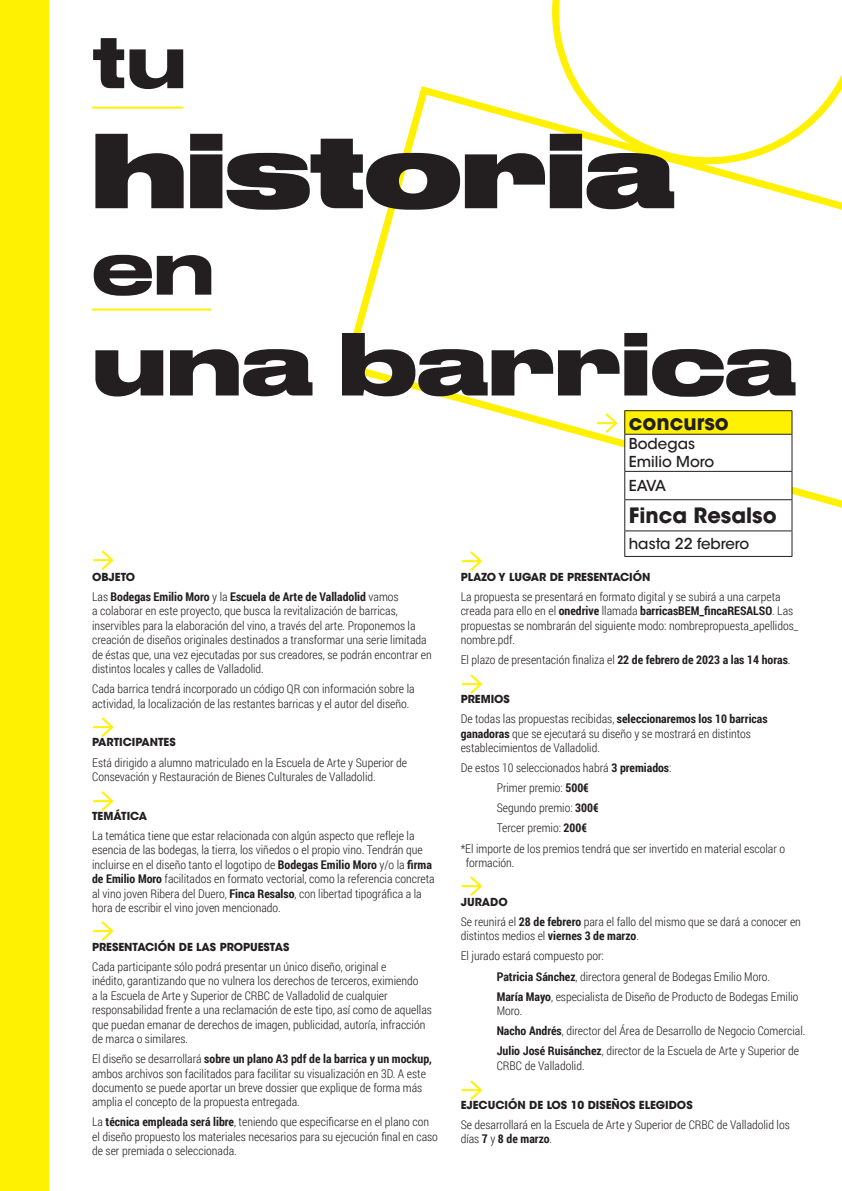
<style>
.page{position:relative;width:842px;height:1191px;background:#fff}
.page>*{position:absolute;margin:0;border:0;box-sizing:border-box;transform-origin:0 0}
.t1{font:800 100px "Druk Wide";color:#231f20}
.t2{font:700 84px "Druk Wide";color:#231f20}
.t3{font:500 expanded 72px "Druk";color:#231f20}
.t4{font:500 35px/74.2px "Minion Pro";color:#fff101}
.t5{font:700 21px "ITC Avant Garde Std";color:#231f20}
.t6{font:500 15px/18px "ITC Avant Garde Std";color:#231f20}
.t7{font:300 12px/14.4px "Roboto Condensed";color:#231f20}
.t8{font:700 11px "ITC Avant Garde Std";color:#231f20}
.s1{font-weight:700}
</style>
<div class="page">
<div style="left:0;top:0;width:48px;height:1191px;background:#fff101"></div>
<svg style="left:552px;top:0;width:290px;height:82px"></svg>
<svg style="left:343px;top:82px;width:499px;height:426px"></svg>
<hr style="left:92px;top:107px;width:91px;height:2px;background:#fff101">
<hr style="left:92px;top:308px;width:119px;height:2px;background:#fff101">
<hr style="left:624px;top:410px;width:168px;height:1px;background:#231f20">
<svg style="left:624px;top:411px;width:169px;height:145px"></svg>
<hr style="left:624px;top:556px;width:168px;height:1px;background:#231f20">
<h3 class="t3" style="left:92px;top:2px;width:96px">tu</h3>
<h1 class="t1" style="left:92px;top:88px;width:584px">historia</h1>
<h3 class="t3" style="left:92px;top:208px;width:124px">en</h3>
<h2 class="t2" style="left:92px;top:294px;width:705px">una barrica</h2>
<h3 class="t5" style="left:629px;top:409px;width:102px">concurso</h3>
<p class="t6" style="left:629px;top:435px;width:87px">Bodegas<br>Emilio Moro</p>
<p class="t6" style="left:629px;top:477px;width:39px">EAVA</p>
<h3 class="t5" style="left:629px;top:502px;width:149px">Finca Resalso</h3>
<p class="t6" style="left:629px;top:535px;width:122px">hasta 22 febrero</p>
<h3 class="t4" style="left:92px;top:521px;width:24px">→</h3>
<h3 class="t4" style="left:596px;top:383px;width:24px">→</h3>
<h3 class="t4" style="left:461px;top:522px;width:24px">→</h3>
<p class="t8" style="left:461px;top:570px;width:191px">PLAZO Y LUGAR DE PRESENTACIÓN</p>
<p class="t7" style="left:461px;top:589px;width:339px">La propuesta se presentará en formato digital y se subirá a una carpeta creada para ello en el <span class="s1">onedrive</span> llamada <span class="s1">barricasBEM_fincaRESALSO</span>. Las propuestas se nombrarán del siguiente modo: nombrepropuesta_apellidos_ nombre.pdf.</p>
<p class="t7" style="left:461px;top:652px;width:331px">El plazo de presentación finaliza el <span class="s1">22 de febrero de 2023 a las 14 horas</span>.</p>
<p class="t8" style="left:461px;top:692px;width:51px">PREMIOS</p>
<p class="t7" style="left:461px;top:711px;width:308px">De todas las propuestas recibidas, <span class="s1">seleccionaremos los 10 barricas ganadoras</span> que se ejecutará su diseño y se mostrará en distintos establecimientos de Valladolid.</p>
<p class="t7" style="left:461px;top:760px;width:212px">De estos 10 seleccionados habrá <span class="s1">3 premiados</span>:</p>
<p class="t7" style="left:497px;top:780px;width:94px">Primer premio: <span class="s1">500€</span></p>
<p class="t7" style="left:497px;top:800px;width:104px">Segundo premio: <span class="s1">300€</span></p>
<p class="t7" style="left:497px;top:820px;width:92px">Tercer premio: <span class="s1">200€</span></p>
<p class="t7" style="left:461px;top:840px;width:326px">*El importe de los premios tendrá que ser invertido en material escolar o</p>
<p class="t7" style="left:466px;top:855px;width:50px">formación.</p>
<p class="t8" style="left:461px;top:894px;width:49px">JURADO</p>
<p class="t7" style="left:461px;top:914px;width:342px">Se reunirá el <span class="s1">28 de febrero</span> para el fallo del mismo que se dará a conocer en distintos medios el <span class="s1">viernes 3 de marzo</span>.</p>
<p class="t7" style="left:497px;top:945px;width:303px;line-height:20.1px;text-indent:-36px">El jurado estará compuesto por:<br><span class="s1">Patricia Sánchez</span>, directora general de Bodegas Emilio Moro.<br><span class="s1">María Mayo</span>, especialista de Diseño de Producto de Bodegas Emilio</p>
<p class="t7" style="left:497px;top:1000px;width:310px;line-height:20.1px">Moro.<br><span class="s1">Nacho Andrés</span>, director del Área de Desarrollo de Negocio Comercial.<br><span class="s1">Julio José Ruisánchez</span>, director de la Escuela de Arte y Superior de</p>
<p class="t7" style="left:497px;top:1057px;width:89px">CRBC de Valladolid.</p>
<p class="t8" style="left:461px;top:1097px;width:233px">EJECUCIÓN DE LOS 10 DISEÑOS ELEGIDOS</p>
<p class="t7" style="left:461px;top:1116px;width:331px">Se desarrollará en la Escuela de Arte y Superior de CRBC de Valladolid los días <span class="s1">7</span> y <span class="s1">8 de marzo</span>.</p>
<p class="t8" style="left:92px;top:570px;width:45px">OBJETO</p>
<p class="t7" style="left:92px;top:589px;width:341px">Las <span class="s1">Bodegas Emilio Moro</span> y la <span class="s1">Escuela de Arte de Valladolid</span> vamos<br>a colaborar en este proyecto, que busca la revitalización de barricas, inservibles para la elaboración del vino, a través del arte. Proponemos la creación de diseños originales destinados a transformar una serie limitada de éstas que, una vez ejecutadas por sus creadores, se podrán encontrar en distintos locales y calles de Valladolid.</p>
<p class="t7" style="left:92px;top:681px;width:324px">Cada barrica tendrá incorporado un código QR con información sobre la actividad, la localización de las restantes barricas y el autor del diseño.</p>
<p class="t8" style="left:92px;top:735px;width:85px">PARTICIPANTES</p>
<p class="t7" style="left:92px;top:754px;width:317px">Está dirigido a alumno matriculado en la Escuela de Arte y Superior de<br>Consevación y Restauración de Bienes Culturales de Valladolid.</p>
<p class="t8" style="left:92px;top:808px;width:56px">TEMÁTICA</p>
<p class="t7" style="left:92px;top:828px;width:344px">La temática tiene que estar relacionada con algún aspecto que refleje la esencia de las bodegas, la tierra, los viñedos o el propio vino. Tendrán que incluirse en el diseño tanto el logotipo de <span class="s1">Bodegas Emilio Moro</span> y/o la <span class="s1">firma de Emilio Moro</span> facilitados en formato vectorial, como la referencia concreta al vino joven Ribera del Duero, <span class="s1">Finca Resalso</span>, con libertad tipográfica a la hora de escribir el vino joven mencionado.</p>
<p class="t8" style="left:92px;top:939px;width:199px">PRESENTACIÓN DE LAS PROPUESTAS</p>
<p class="t7" style="left:92px;top:959px;width:341px">Cada participante sólo podrá presentar un único diseño, original e<br>inédito, garantizando que no vulnera los derechos de terceros, eximiendo<br>a la Escuela de Arte y Superior de CRBC de Valladolid de cualquier responsabilidad frente a una reclamación de este tipo, así como de aquellas que puedan emanar de derechos de imagen, publicidad, autoría, infracción de marca o similares.</p>
<p class="t7" style="left:92px;top:1051px;width:341px">El diseño se desarrollará <span class="s1">sobre un plano A3 pdf de la barrica y un mockup, </span>ambos archivos son facilitados para facilitar su visualización en 3D. A este documento se puede aportar un breve dossier que explique de forma más amplia el concepto de la propuesta entregada.</p>
<p class="t7" style="left:92px;top:1114px;width:347px">La <span class="s1">técnica empleada será libre</span>, teniendo que especificarse en el plano con el diseño propuesto los materiales necesarios para su ejecución final en caso de ser premiada o seleccionada.</p>
<h3 class="t4" style="left:461px;top:644px;width:24px">→</h3>
<h3 class="t4" style="left:92px;top:688px;width:24px">→ →</h3>
<h3 class="t4" style="left:461px;top:847px;width:24px">→</h3>
<h3 class="t4" style="left:92px;top:891px;width:24px">→</h3>
<h3 class="t4" style="left:461px;top:1051px;width:24px">→</h3>
</div>
